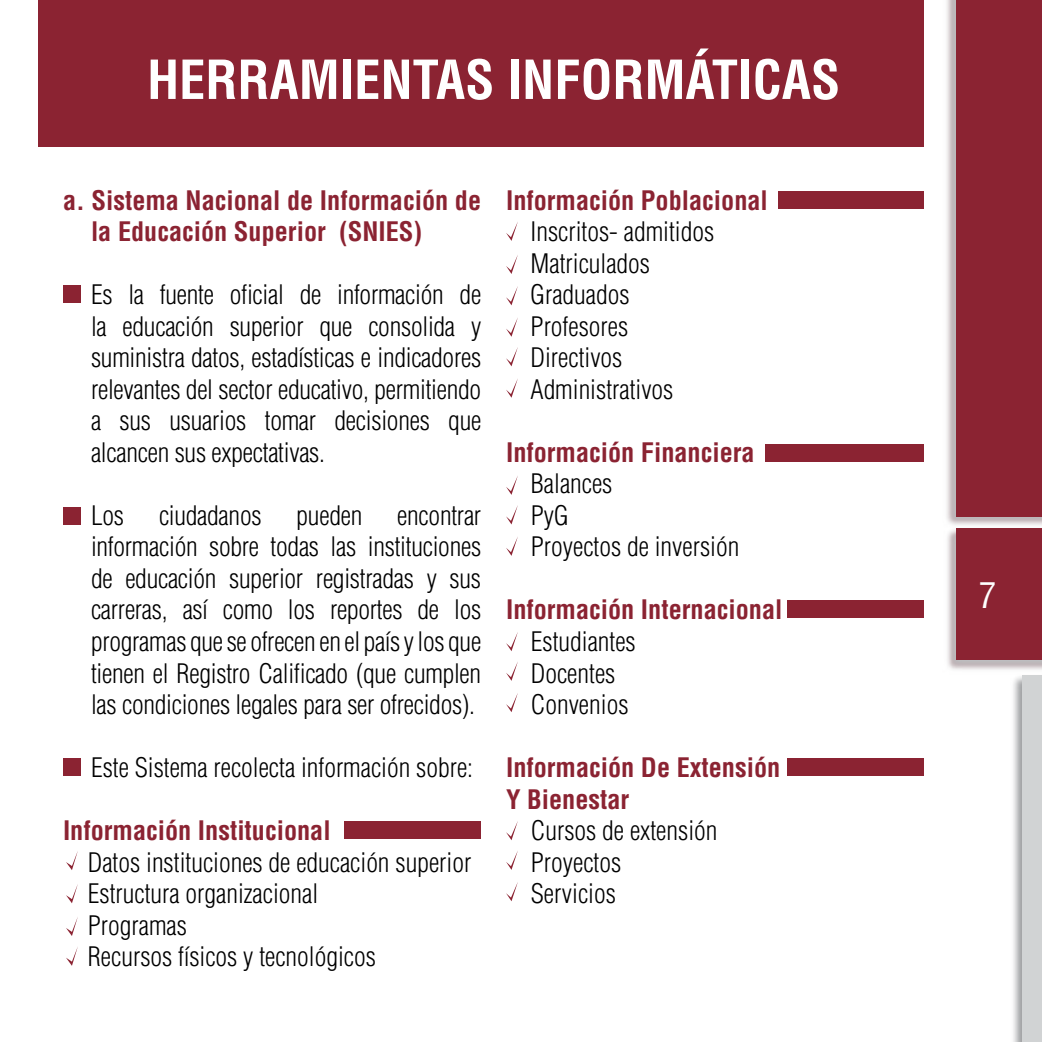
<style>
.page{position:relative;width:1042px;height:1042px;background:#fff}
.page>*{position:absolute;margin:0;border:0;box-sizing:border-box;transform-origin:0 0}
.t1{font:700 condensed 52.5px "Helvetica LT Std";color:#fff}
.t2{font:condensed 35px "Helvetica LT Std";color:#fff}
.t3{font:300 condensed 26.25px/31.5px "Helvetica LT Std";color:#000}
.t4{font:700 condensed 26.25px/31.5px "Helvetica LT Std";color:#8b2332}
</style>
<div class="page">
<img style="left:946px;top:0;width:96px;height:525px">
<div style="left:956px;top:0;width:86px;height:516px;background:#8b2332"></div>
<img style="left:947px;top:528px;width:95px;height:142px">
<div style="left:956px;top:529px;width:86px;height:131px;background:#8b2332"></div>
<img style="left:1013px;top:676px;width:9px;height:366px">
<div style="left:1022px;top:675px;width:20px;height:367px;background:#d1d3d4"></div>
<div style="left:39px;top:0;width:885px;height:147px;background:#8b2332"></div>
<svg style="left:506px;top:222px;width:12px;height:19px"></svg>
<svg style="left:506px;top:286px;width:12px;height:19px"></svg>
<svg style="left:506px;top:347px;width:12px;height:19px"></svg>
<svg style="left:506px;top:505px;width:12px;height:19px"></svg>
<svg style="left:506px;top:662px;width:12px;height:19px"></svg>
<svg style="left:506px;top:851px;width:12px;height:19px"></svg>
<svg style="left:506px;top:255px;width:12px;height:19px"></svg>
<svg style="left:506px;top:318px;width:12px;height:19px"></svg>
<svg style="left:506px;top:476px;width:12px;height:19px"></svg>
<svg style="left:506px;top:632px;width:12px;height:19px"></svg>
<svg style="left:506px;top:821px;width:12px;height:19px"></svg>
<svg style="left:506px;top:379px;width:12px;height:19px"></svg>
<svg style="left:506px;top:537px;width:12px;height:19px"></svg>
<svg style="left:506px;top:693px;width:12px;height:19px"></svg>
<svg style="left:506px;top:882px;width:12px;height:19px"></svg>
<div style="left:63px;top:285px;width:18px;height:18px;background:#8b2332"></div>
<div style="left:63px;top:507px;width:18px;height:17px;background:#8b2332"></div>
<div style="left:63px;top:758px;width:18px;height:18px;background:#8b2332"></div>
<div style="left:345px;top:820px;width:136px;height:18px;background:#8b2332"></div>
<div style="left:778px;top:191px;width:146px;height:18px;background:#8b2332"></div>
<div style="left:765px;top:444px;width:159px;height:18px;background:#8b2332"></div>
<div style="left:788px;top:600px;width:136px;height:18px;background:#8b2332"></div>
<div style="left:788px;top:758px;width:136px;height:18px;background:#8b2332"></div>
<svg style="left:66px;top:851px;width:12px;height:19px"></svg>
<svg style="left:66px;top:884px;width:12px;height:19px"></svg>
<svg style="left:66px;top:917px;width:12px;height:19px"></svg>
<svg style="left:66px;top:947px;width:12px;height:19px"></svg>
<h1 class="t1" style="left:147px;top:47px;width:694px">HERRAMIENTAS INFORMÁTICAS</h1>
<p class="t4" style="left:91px;top:184px;width:392px;text-indent:-28px">a. Sistema Nacional de Información de la Educación Superior (SNIES)</p>
<p class="t3" style="left:91px;top:279px;width:392px;text-align:justify">Es la fuente oficial de información de la educación superior que consolida y suministra datos, estadísticas e indicadores relevantes del sector educativo, permitiendo a sus usuarios tomar decisiones que alcancen sus expectativas.</p>
<p class="t3" style="left:91px;top:499px;width:34px">Los</p>
<p class="t3" style="left:159px;top:499px;width:104px">ciudadanos</p>
<p class="t3" style="left:297px;top:499px;width:67px">pueden</p>
<p class="t3" style="left:91px;top:499px;width:392px;text-align:justify;text-indent:306px">encontrar información sobre todas las instituciones de educación superior registradas y sus carreras, así como los reportes de los programas que se ofrecen en el país y los que tienen el Registro Calificado (que cumplen las condiciones legales para ser ofrecidos).</p>
<p class="t3" style="left:91px;top:751px;width:383px">Este Sistema recolecta información sobre:</p>
<p class="t4" style="left:63px;top:814px;width:269px">Información Institucional</p>
<p class="t3" style="left:88px;top:846px;width:385px">Datos instituciones de educación superior<br>Estructura organizacional<br>Programas<br>Recursos físicos y tecnológicos</p>
<p class="t4" style="left:506px;top:184px;width:263px">Información Poblacional</p>
<p class="t3" style="left:530px;top:216px;width:185px">Inscritos- admitidos<br>Matriculados<br>Graduados<br>Profesores<br>Directivos<br>Administrativos</p>
<p class="t4" style="left:506px;top:436px;width:250px">Información Financiera</p>
<p class="t3" style="left:531px;top:468px;width:210px">Balances<br>PyG<br>Proyectos de inversión</p>
<p class="t4" style="left:506px;top:594px;width:278px">Información Internacional</p>
<p class="t3" style="left:531px;top:625px;width:106px">Estudiantes<br>Docentes<br>Convenios</p>
<p class="t4" style="left:506px;top:751px;width:276px">Información De Extensión<br>Y Bienestar</p>
<p class="t3" style="left:531px;top:814px;width:188px">Cursos de extensión<br>Proyectos<br>Servicios</p>
<h2 class="t2" style="left:979px;top:573px;width:19px">7</h2>
</div>
